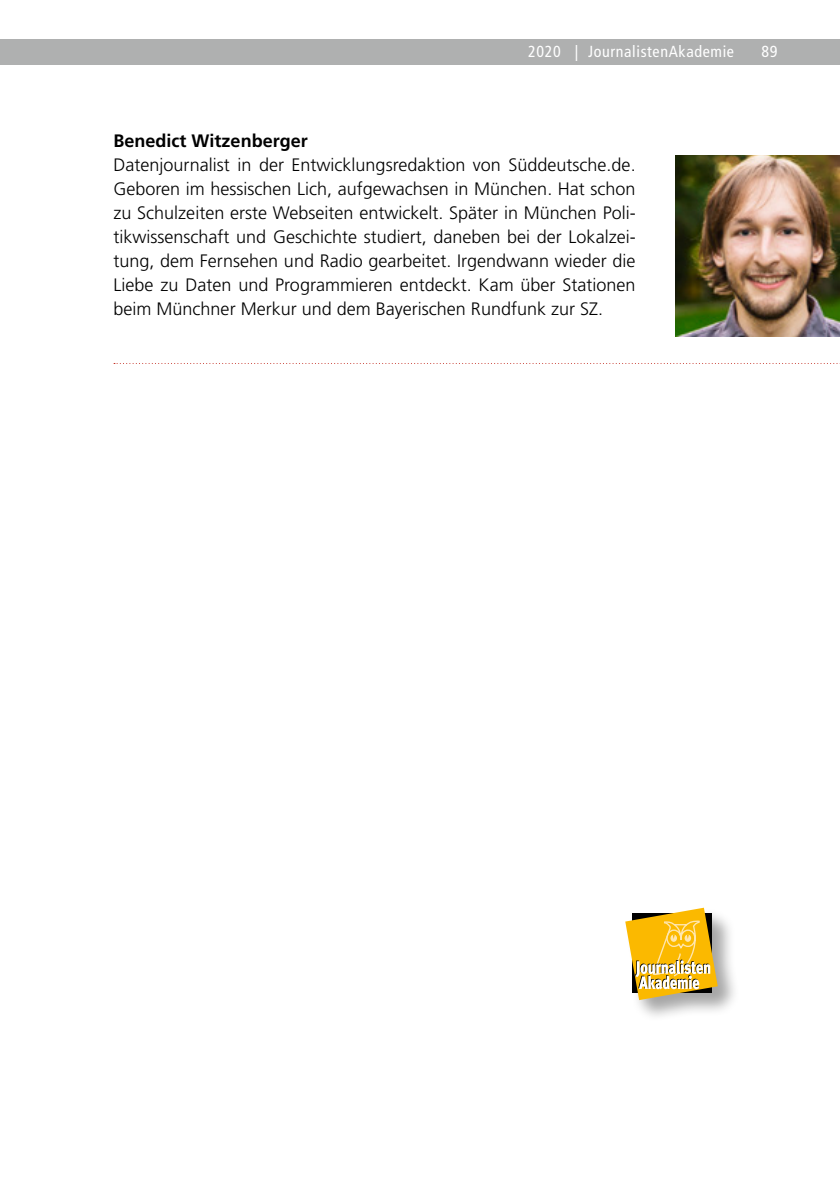
<style>
.page{position:relative;width:840px;height:1191px;background:#fff}
.page>*{position:absolute;margin:0;border:0;box-sizing:border-box;transform-origin:0 0}
.t1{font:300 18px/24px "Frutiger";color:#000;text-align:justify}
.t2{font:700 18px "Frutiger CE";color:#000}
.t3{font:condensed 16px "Frutiger";letter-spacing:.04em;color:#fff}
</style>
<div class="page">
<div style="left:0;top:40px;width:839px;height:25px;background:#afb0b0"></div>
<img style="left:675px;top:155px;width:164px;height:182px">
<div style="left:625px;top:908px;width:115px;height:114px;background:#000;opacity:.35"></div>
<svg style="left:625px;top:907px;width:92px;height:93px"></svg>
<svg style="left:114px;top:363px;width:726px;height:1px"></svg>
<p class="t3" style="left:528px;top:42px;width:207px">2020 | JournalistenAkademie</p>
<p class="t3" style="left:761px;top:42px;width:17px">89</p>
<p class="t2" style="left:113px;top:130px;width:196px">Benedict Witzenberger</p>
<p class="t1" style="left:113px;top:153px;width:523px">Datenjournalist in der Entwicklungsredaktion von Süddeutsche.de.<br>Geboren im hessischen Lich, aufgewachsen in München. Hat schon zu Schulzeiten erste Webseiten entwickelt. Später in München Poli&shy;tikwissenschaft und Geschichte studiert, daneben bei der Lokalzei&shy;tung, dem Fernsehen und Radio gearbeitet. Irgendwann wieder die Liebe zu Daten und Programmieren entdeckt. Kam über Stationen beim Münchner Merkur und dem Bayerischen Rundfunk zur SZ.</p>
</div>
